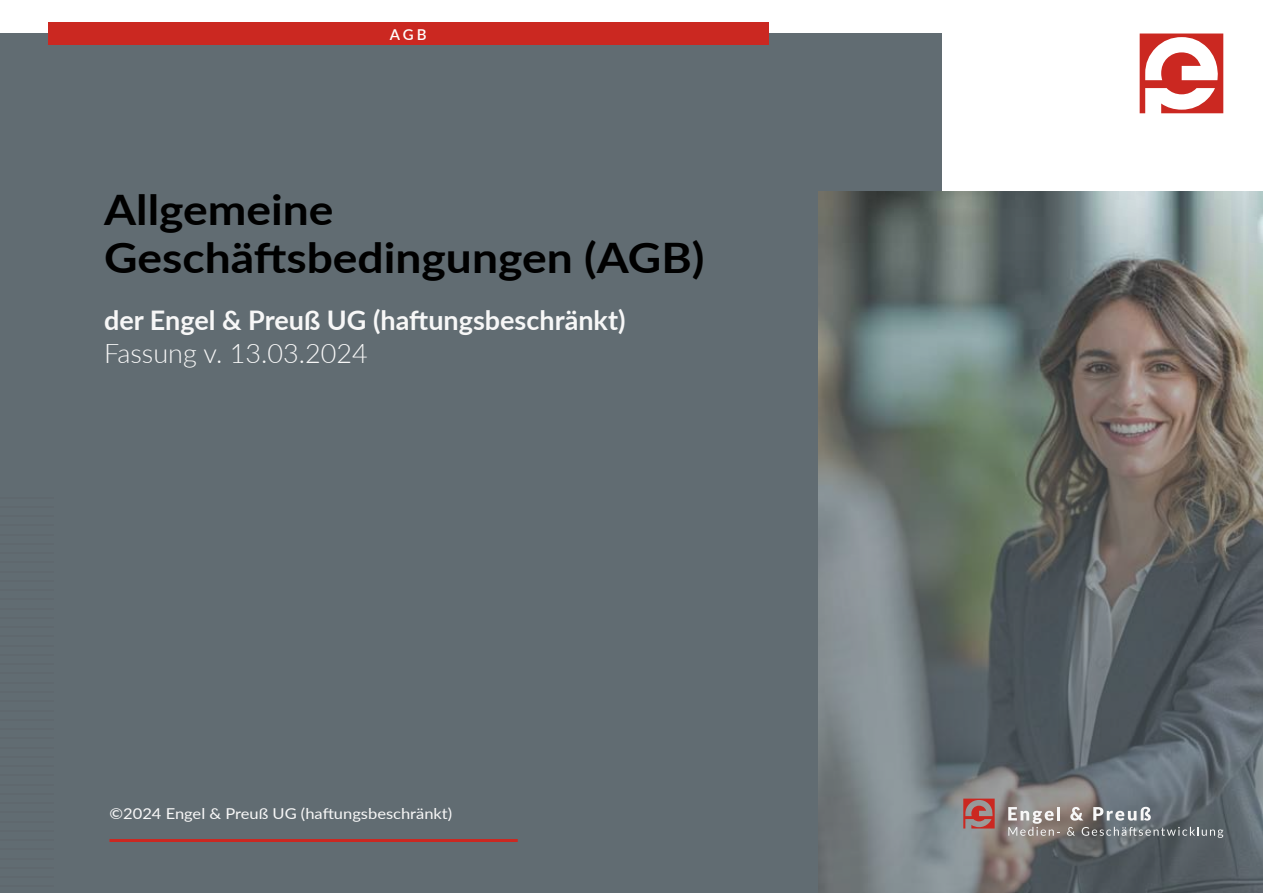
<style>
.page{position:relative;width:1263px;height:893px;background:#fff}
.page>*{position:absolute;margin:0;border:0;box-sizing:border-box;transform-origin:0 0}
.t1{font:700 42px/48px "Lato";color:#000;scale:1.1 1}
.t2{font:700 27px "Lato";color:#f7f7f7}
.t3{font:300 27px "Lato";color:#f7f7f7}
.t4{font:15px "Lato";color:#f7f7f7;scale:1.1 1}
.t5{font:600 15px "Lato";color:#fff}
.s1{font-weight:500}
</style>
<div class="page">
<div style="left:0;top:34px;width:942px;height:859px;background:#616c72"></div>
<hr style="left:0;top:524px;width:54px;height:2px;background:#4d494b">
<hr style="left:0;top:515px;width:54px;height:2px;background:#4d494b">
<hr style="left:0;top:506px;width:54px;height:2px;background:#4d494b">
<hr style="left:0;top:497px;width:54px;height:1px;background:#4d494b">
<hr style="left:0;top:886px;width:54px;height:1px;background:#4d494b">
<hr style="left:0;top:876px;width:54px;height:2px;background:#4d494b">
<hr style="left:0;top:867px;width:54px;height:2px;background:#4d494b">
<hr style="left:0;top:858px;width:54px;height:1px;background:#4d494b">
<hr style="left:0;top:849px;width:54px;height:1px;background:#4d494b">
<hr style="left:0;top:839px;width:54px;height:2px;background:#4d494b">
<hr style="left:0;top:830px;width:54px;height:2px;background:#4d494b">
<hr style="left:0;top:821px;width:54px;height:1px;background:#4d494b">
<hr style="left:0;top:811px;width:54px;height:2px;background:#4d494b">
<hr style="left:0;top:802px;width:54px;height:2px;background:#4d494b">
<hr style="left:0;top:793px;width:54px;height:2px;background:#4d494b">
<hr style="left:0;top:784px;width:54px;height:1px;background:#4d494b">
<hr style="left:0;top:774px;width:54px;height:2px;background:#4d494b">
<hr style="left:0;top:765px;width:54px;height:2px;background:#4d494b">
<hr style="left:0;top:756px;width:54px;height:2px;background:#4d494b">
<hr style="left:0;top:747px;width:54px;height:1px;background:#4d494b">
<hr style="left:0;top:737px;width:54px;height:2px;background:#4d494b">
<hr style="left:0;top:728px;width:54px;height:2px;background:#4d494b">
<hr style="left:0;top:719px;width:54px;height:2px;background:#4d494b">
<hr style="left:0;top:710px;width:54px;height:1px;background:#4d494b">
<hr style="left:0;top:700px;width:54px;height:2px;background:#4d494b">
<hr style="left:0;top:691px;width:54px;height:2px;background:#4d494b">
<hr style="left:0;top:682px;width:54px;height:1px;background:#4d494b">
<hr style="left:0;top:673px;width:54px;height:1px;background:#4d494b">
<hr style="left:0;top:663px;width:54px;height:2px;background:#4d494b">
<hr style="left:0;top:654px;width:54px;height:2px;background:#4d494b">
<hr style="left:0;top:645px;width:54px;height:1px;background:#4d494b">
<hr style="left:0;top:636px;width:54px;height:1px;background:#4d494b">
<hr style="left:0;top:626px;width:54px;height:2px;background:#4d494b">
<hr style="left:0;top:617px;width:54px;height:2px;background:#4d494b">
<hr style="left:0;top:608px;width:54px;height:1px;background:#4d494b">
<hr style="left:0;top:599px;width:54px;height:1px;background:#4d494b">
<hr style="left:0;top:589px;width:54px;height:2px;background:#4d494b">
<hr style="left:0;top:580px;width:54px;height:2px;background:#4d494b">
<hr style="left:0;top:571px;width:54px;height:1px;background:#4d494b">
<hr style="left:0;top:562px;width:54px;height:1px;background:#4d494b">
<hr style="left:0;top:552px;width:54px;height:2px;background:#4d494b">
<hr style="left:0;top:543px;width:54px;height:2px;background:#4d494b">
<hr style="left:0;top:534px;width:54px;height:1px;background:#4d494b">
<svg style="left:819px;top:191px;width:444px;height:702px"></svg>
<svg style="left:963px;top:799px;width:32px;height:29px"></svg>
<svg style="left:1067px;top:827px;width:8px;height:9px"></svg>
<svg style="left:1082px;top:827px;width:141px;height:11px"></svg>
<svg style="left:1008px;top:807px;width:52px;height:29px"></svg>
<svg style="left:1070px;top:807px;width:13px;height:14px"></svg>
<svg style="left:1093px;top:807px;width:58px;height:14px"></svg>
<div style="left:48px;top:22px;width:721px;height:23px;background:#cb2821"></div>
<svg style="left:1140px;top:34px;width:83px;height:79px"></svg>
<hr style="left:109px;top:839px;width:409px;height:3px;background:#cb2821">
<p class="t5" style="left:390px;top:23px;width:38px">AGB</p>
<h1 class="t1" style="left:104px;top:184px;width:547px">Allgemeine<br>Geschäftsbedingungen (AGB)</h1>
<h2 class="t2" style="left:104px;top:301px;width:523px">der Engel &amp; Preuß UG (haftungsbeschränkt)</h2>
<h2 class="t3" style="left:104px;top:334px;width:265px">Fassung v. 13.03.2024</h2>
<p class="t4" style="left:109px;top:803px;width:313px"><span class="s1">©</span>2024 Engel &amp; Preuß UG (haftungsbeschränkt)</p>
</div>
